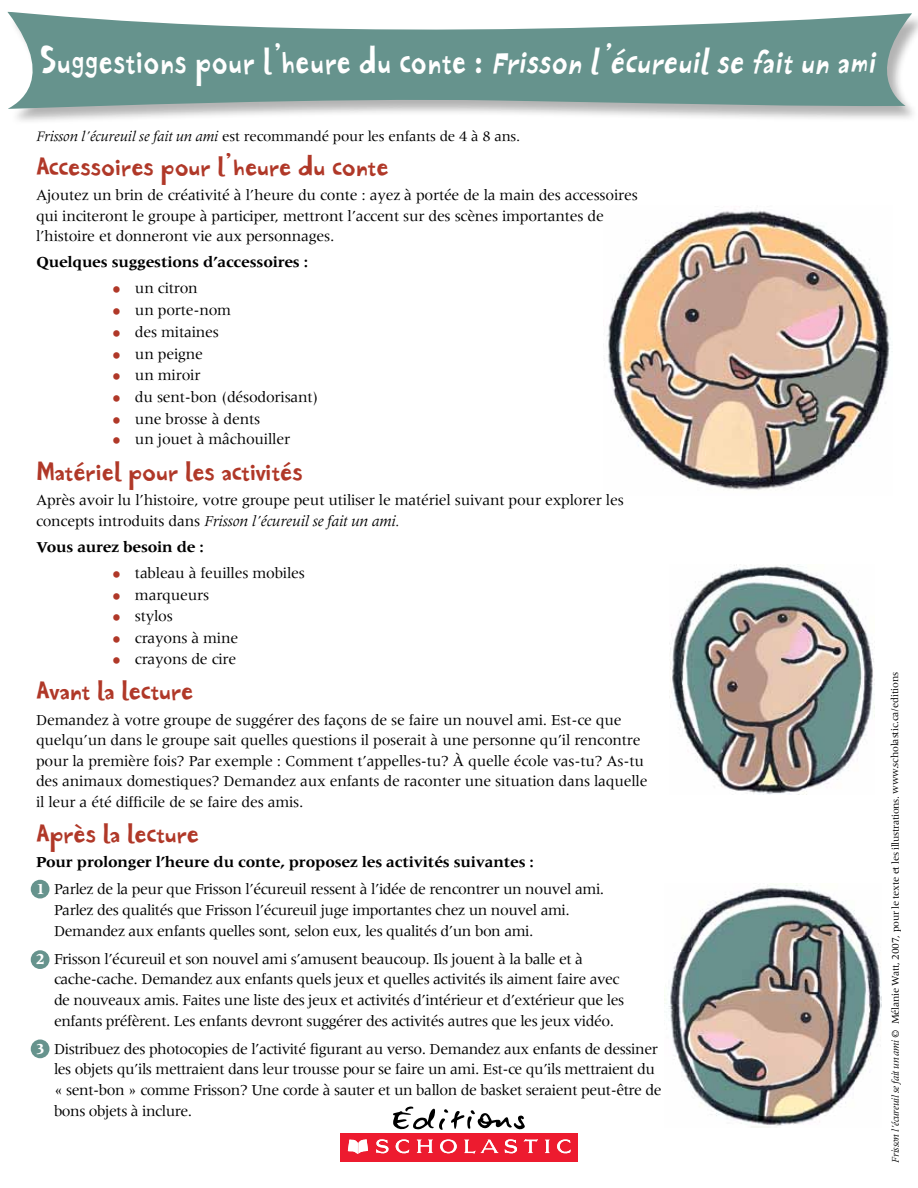
<style>
.page{position:relative;width:918px;height:1188px;background:#fff}
.page>*{position:absolute;margin:0;border:0;box-sizing:border-box;transform-origin:0 0}
.t1{font:36.15px "Potato Cut";letter-spacing:.02em;color:#fff;scale:.85 1}
.t2{font:27px "Potato Cut";color:#b03828}
.t3{font:15.75px/20.7px "Meridien";letter-spacing:-.015em;color:#000}
.t4{font:700 15.75px "Meridien";letter-spacing:-.015em;color:#000}
.t5{font:15px "Meridien";letter-spacing:-.015em;color:#000}
.t6{font:10.5px "Meridien";letter-spacing:-.03em;color:#000}
.s1{font-style:italic}
.s2{color:#0069a5}
.s3{font-size:21px;color:#b03828}
.s4{font-weight:700}
.s5{font-weight:700;color:#fff}
</style>
<div class="page">
<div style="left:31px;top:950px;width:19px;height:19px;background:#66938d;border-radius:50%"></div>
<div style="left:340px;top:1133px;width:238px;height:29px;background:#ed1b2f"></div>
<svg style="left:348px;top:1139px;width:20px;height:15px"></svg>
<svg style="left:376px;top:1139px;width:13px;height:14px"></svg>
<svg style="left:395px;top:1139px;width:14px;height:14px"></svg>
<svg style="left:417px;top:1140px;width:16px;height:13px"></svg>
<svg style="left:505px;top:1139px;width:12px;height:15px"></svg>
<svg style="left:524px;top:1139px;width:14px;height:14px"></svg>
<svg style="left:545px;top:1140px;width:5px;height:13px"></svg>
<svg style="left:557px;top:1139px;width:14px;height:14px"></svg>
<svg style="left:440px;top:1139px;width:17px;height:14px"></svg>
<svg style="left:464px;top:1140px;width:35px;height:14px"></svg>
<svg style="left:393px;top:1106px;width:132px;height:24px"></svg>
<div style="left:31px;top:1040px;width:19px;height:18px;background:#66938d;border-radius:50%"></div>
<div style="left:31px;top:880px;width:19px;height:18px;background:#66938d;border-radius:50%"></div>
<img style="left:664px;top:884px;width:217px;height:244px">
<img style="left:669px;top:564px;width:206px;height:231px">
<img style="left:607px;top:209px;width:286px;height:281px">
<div style="left:7px;top:12px;width:911px;height:113px;background:#000;opacity:.3"></div>
<svg style="left:7px;top:11px;width:906px;height:98px;fill:#66938d"></svg>
<h1 class="t1" style="left:41px;top:36px;width:993px">Suggestions pour l’heure du conte : <span class="s1">Frissonl’écureuilsefaitunami</span></h1>
<p class="t5" style="left:36px;top:128px;width:486px"><span class="s1">Frisson l’écureuil se fait un ami</span> est recommandé pour les enfants de 4 à 8 ans.</p>
<h2 class="t2" style="left:36px;top:148px;width:354px">Accessoires pour l’heure du conte</h2>
<p class="t3" style="left:36px;top:185px;width:603px">Ajoutez un brin de créativité à l’heure du conte : ayez à portée de la main des accessoires qui inciteront le groupe à participer, mettront l’accent sur des scènes importantes de l’histoire et donneront vie aux personnages.</p>
<p class="t4" style="left:36px;top:253px;width:274px">Quelques suggestions d’accessoires :</p>
<p class="t3" style="left:90px;top:278px;width:109px"><span class="s2">•</span> <span class="s3">•</span> un citron</p>
<p class="t3" style="left:90px;top:300px;width:143px"><span class="s2">•</span> <span class="s3">•</span> un porte-nom</p>
<p class="t3" style="left:90px;top:321px;width:131px"><span class="s2">•</span> <span class="s3">•</span> des mitaines</p>
<p class="t3" style="left:90px;top:343px;width:115px"><span class="s2">•</span> <span class="s3">•</span> un peigne</p>
<p class="t3" style="left:90px;top:365px;width:112px"><span class="s2">•</span> <span class="s3">•</span> un miroir</p>
<p class="t3" style="left:90px;top:387px;width:230px"><span class="s2">•</span> <span class="s3">•</span> du sent-bon (désodorisant)</p>
<p class="t3" style="left:90px;top:408px;width:172px"><span class="s2">•</span> <span class="s3">•</span> une brosse à dents</p>
<p class="t3" style="left:112px;top:429px;width:180px"><span class="s3">•</span> un jouet à mâchouiller</p>
<h2 class="t2" style="left:36px;top:453px;width:268px">Matériel pour les activités</h2>
<p class="t3" style="left:36px;top:490px;width:589px">Après avoir lu l’histoire, votre groupe peut utiliser le matériel suivant pour explorer les concepts introduits dans <span class="s1">Frisson l’écureuil se fait un ami.</span></p>
<p class="t4" style="left:36px;top:538px;width:170px">Vous aurez besoin de :</p>
<p class="t3" style="left:90px;top:562px;width:216px"><span class="s2">•</span> <span class="s3">•</span> tableau à feuilles mobiles</p>
<p class="t3" style="left:90px;top:584px;width:121px"><span class="s2">•</span> <span class="s3">•</span> marqueurs</p>
<p class="t3" style="left:90px;top:606px;width:84px"><span class="s2">•</span> <span class="s3">•</span> stylos</p>
<p class="t3" style="left:90px;top:628px;width:150px"><span class="s2">•</span> <span class="s3">•</span> crayons à mine</p>
<p class="t3" style="left:90px;top:648px;width:148px"><span class="s2">•</span> <span class="s3">•</span> crayons de cire</p>
<h2 class="t2" style="left:36px;top:672px;width:159px">Avant la lecture</h2>
<p class="t3" style="left:36px;top:709px;width:613px">Demandez à votre groupe de suggérer des façons de se faire un nouvel ami. Est-ce que quelqu’un dans le groupe sait quelles questions il poserait à une personne qu’il rencontre pour la première fois? Par exemple : Comment t’appelles-tu? À quelle école vas-tu? As-tu des animaux domestiques? Demandez aux enfants de raconter une situation dans laquelle il leur a été difficile de se faire des amis.</p>
<h2 class="t2" style="left:36px;top:815px;width:164px">Après la lecture</h2>
<p class="t3" style="left:36px;top:849px;width:570px;line-height:26.8px"><span class="s4">Pour prolonger l’heure du conte, proposez les activités suivantes :<br></span><span class="s5">1</span> Parlez de la peur que Frisson l’écureuil ressent à l’idée de rencontrer un nouvel ami.</p>
<p class="t3" style="left:54px;top:899px;width:517px">Parlez des qualités que Frisson l’écureuil juge importantes chez un nouvel ami.<br>Demandez aux enfants quelles sont, selon eux, les qualités d’un bon ami.</p>
<p class="t3" style="left:54px;top:948px;width:572px;text-indent:-18px"><span class="s5">2</span> Frisson l’écureuil et son nouvel ami s’amusent beaucoup. Ils jouent à la balle et à cache-cache. Demandez aux enfants quels jeux et quelles activités ils aiment faire avec de nouveaux amis. Faites une liste des jeux et activités d’intérieur et d’extérieur que les enfants préfèrent. Les enfants devront suggérer des activités autres que les jeux vidéo.</p>
<p class="t3" style="left:54px;top:1038px;width:609px;text-indent:-18px"><span class="s5">3</span> Distribuez des photocopies de l’activité figurant au verso. Demandez aux enfants de dessiner les objets qu’ils mettraient dans leur trousse pour se faire un ami. Est-ce qu’ils mettraient du « sent-bon » comme Frisson? Une corde à sauter et un ballon de basket seraient peut-être de bons objets à inclure.</p>
<p class="t6" style="left:890px;top:1162px;width:492px;rotate:-90deg"><span class="s1">Frisson l’écureuil se fait un ami</span> © Mélanie Watt, 2007, pour le texte et les illustrations. www.scholastic.ca/editions</p>
</div>
